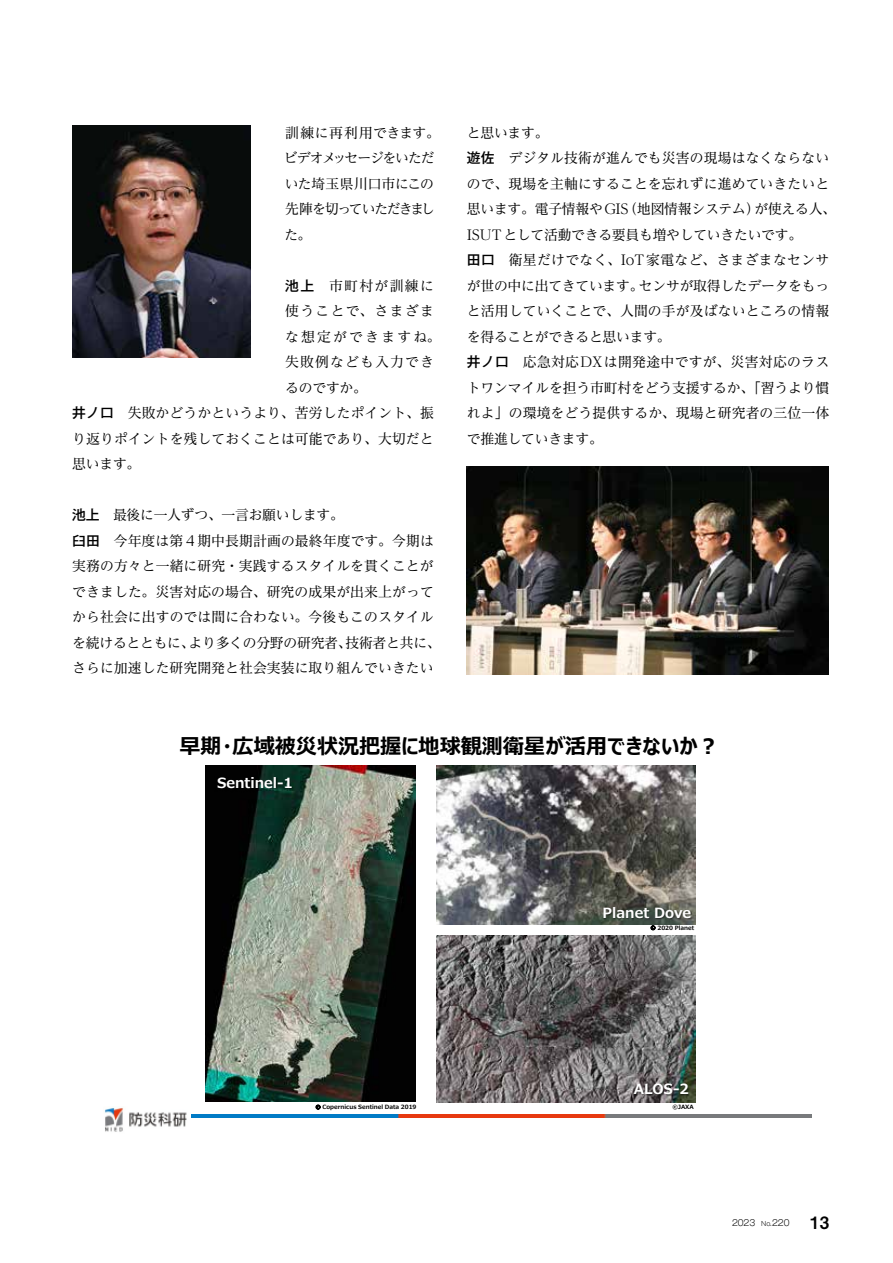
<style>
.page{position:relative;width:893px;height:1263px;background:#fff}
.page>*{position:absolute;margin:0;border:0;box-sizing:border-box;transform-origin:0 0}
.t1{font:700 21.15px "Meiryo UI";color:#000}
.t2{font:700 13.95px "Meiryo UI";color:#fff}
.t3{font:13.8px/25.5px "Reim Pro";letter-spacing:.005em;color:#000}
.t4{font:13.8px/25.5px "Reim Pro";letter-spacing:-.065em;color:#000}
.t5{font:13.8px "Reim Pro";letter-spacing:.095em;color:#000}
.t6{font:13.8px "Reim Pro";letter-spacing:.16em;color:#000}
.t7{font:13.8px "Reim Pro";letter-spacing:.085em;color:#000}
.t8{font:300 8.55px "Gothic MB101 Pro";color:#000}
.t9{font:700 5.85px "Meiryo UI";color:#000}
.s1{font-family:"Gothic MB101 Pro";font-weight:500}
.s2{font-size:6.45px}
.s3{font-family:"Midashi Go Pro MB31";font-weight:400;font-size:16.95px}
</style>
<div class="page">
<img style="left:104px;top:1108px;width:83px;height:24px">
<img style="left:191px;top:1114px;width:620px;height:3px">
<img style="left:436px;top:765px;width:259px;height:160px">
<img style="left:205px;top:765px;width:211px;height:336px">
<img style="left:436px;top:935px;width:259px;height:168px">
<img style="left:208px;top:769px;width:60px;height:32px">
<img style="left:268px;top:769px;width:7px;height:32px">
<img style="left:275px;top:769px;width:28px;height:32px">
<img style="left:594px;top:899px;width:102px;height:26px">
<img style="left:625px;top:1076px;width:39px;height:27px">
<img style="left:664px;top:1076px;width:7px;height:27px">
<img style="left:671px;top:1076px;width:25px;height:27px">
<img style="left:72px;top:125px;width:179px;height:232px">
<img style="left:467px;top:466px;width:362px;height:209px">
<p class="t4" style="left:284px;top:119px;width:157px">訓練に再利用できます。ビデオメッセージをいただいた埼玉県川口市にこの先陣を切っていただきました。</p>
<p class="t5" style="left:285px;top:274px;width:150px"><span class="s1">池上</span>　市町村が訓練に</p>
<p class="t5" style="left:285px;top:300px;width:150px">使うことで、さまざま</p>
<p class="t6" style="left:285px;top:325px;width:157px">な想定ができますね。</p>
<p class="t7" style="left:285px;top:351px;width:150px">失敗例なども入力でき</p>
<p class="t3" style="left:285px;top:374px;width:83px">るのですか。</p>
<p class="t3" style="left:72px;top:400px;width:363px"><span class="s1">井ノ口</span>　失敗かどうかというより、苦労したポイント、振</p>
<p class="t3" style="left:72px;top:425px;width:363px">り返りポイントを残しておくことは可能であり、大切だと</p>
<p class="t3" style="left:72px;top:451px;width:70px">思います。</p>
<p class="t3" style="left:72px;top:502px;width:370px"><span class="s1">池上</span>　最後に一人ずつ、一言お願いします。<br><span class="s1">臼田</span>　今年度は第４期中長期計画の最終年度です。今期は実務の方々と一緒に研究・実践するスタイルを貫くことができました。災害対応の場合、研究の成果が出来上がってから社会に出すのでは間に合わない。今後もこのスタイルを続けるとともに、より多くの分野の研究者、技術者と共に、さらに加速した研究開発と社会実装に取り組んでいきたい</p>
<p class="t3" style="left:467px;top:119px;width:371px">と思います。<br><span class="s1">遊佐</span>　デジタル技術が進んでも災害の現場はなくならないので、現場を主軸にすることを忘れずに進めていきたいと思います。電子情報やGIS（地図情報システム）が使える人、<br>ISUTとして活動できる要員も増やしていきたいです。<br><span class="s1">田口</span>　衛星だけでなく、IoT家電など、さまざまなセンサが世の中に出てきています。センサが取得したデータをもっと活用していくことで、人間の手が及ばないところの情報を得ることができると思います。<br><span class="s1">井ノ口</span>　応急対応DXは開発途中ですが、災害対応のラストワンマイルを担う市町村をどう支援するか、「習うより慣れよ」の環境をどう提供するか、現場と研究者の三位一体で推進していきます。</p>
<h1 class="t1" style="left:179px;top:731px;width:541px">早期・広域被災状況把握に地球観測衛星が活用できないか？</h1>
<p class="t2" style="left:217px;top:773px;width:78px">Sentinel-1</p>
<p class="t9" style="left:322px;top:1103px;width:96px">Copernicus Sentinel Data 2019</p>
<p class="t2" style="left:603px;top:903px;width:90px">Planet Dove</p>
<p class="t9" style="left:657px;top:923px;width:38px">2020 Planet</p>
<p class="t2" style="left:634px;top:1079px;width:57px">ALOS-2</p>
<p class="t9" style="left:672px;top:1102px;width:23px">©JAXA</p>
<p class="t8" style="left:732px;top:1216px;width:99px">2023 <span class="s2">No</span>.220 <span class="s3">13</span></p>
</div>
